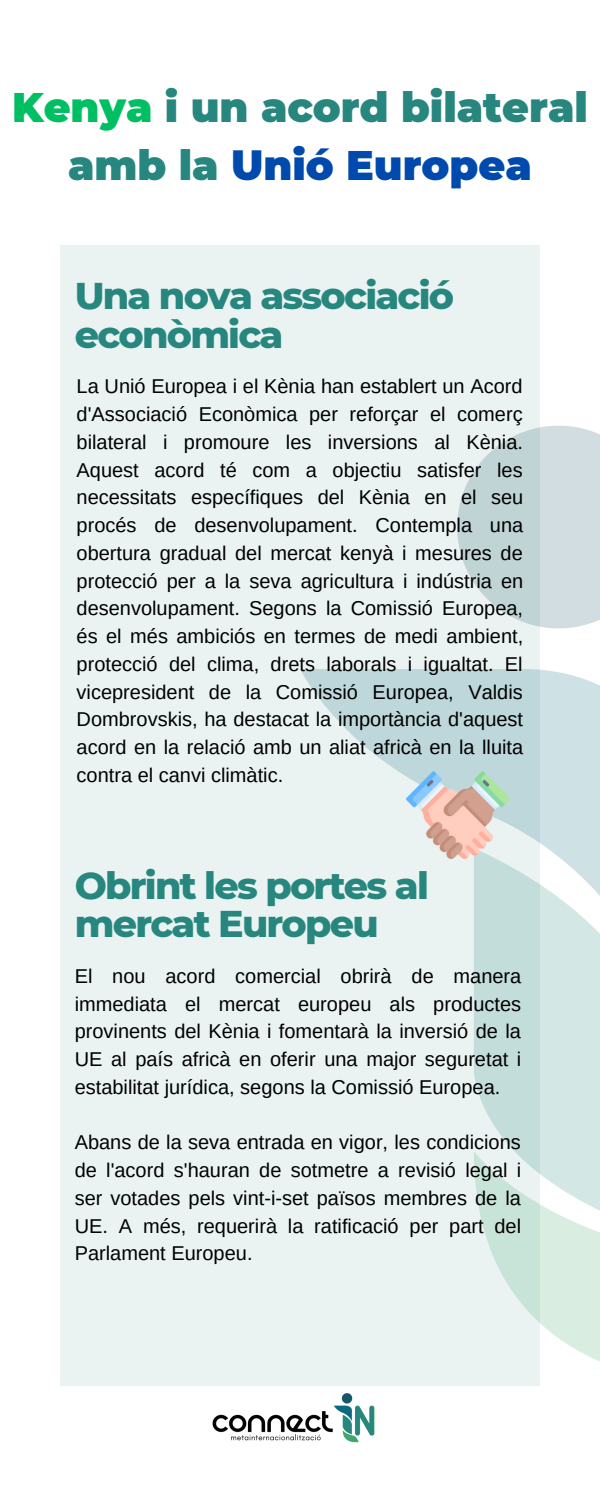
<style>
.page{position:relative;width:600px;height:1500px;background:#fff}
.page>*{position:absolute;margin:0;border:0;box-sizing:border-box;transform-origin:0 0}
.t1{font:900 41.3px/57.8px "Montserrat";color:#27877e;text-align:center}
.t2{font:800 38px/38.2px "Montserrat";letter-spacing:-.045em;color:#27877e}
.t3{font:20px/27.8px "Arimo";color:#000;text-align:justify}
.s1{color:#00bf63}
.s2{color:#004aad}
</style>
<div class="page">
<div style="left:60px;top:245px;width:480px;height:1140px;background:#eaf3f2"></div>
<svg style="left:474px;top:976px;width:126px;height:175px;background:#cce2e0"></svg>
<svg style="left:300px;top:669px;width:300px;height:307px"></svg>
<svg style="left:474px;top:1151px;width:126px;height:210px"></svg>
<svg style="left:457px;top:426px;width:143px;height:202px"></svg>
<img style="left:205px;top:1385px;width:178px;height:58px">
<img style="left:407px;top:772px;width:103px;height:86px">
<p class="t1" style="left:12px;top:78px;width:577px"><span class="s1">Kenya</span> i un acord bilateral amb la <span class="s2">Unió Europea</span></p>
<p class="t2" style="left:75px;top:277px;width:381px">Una nova associació econòmica</p>
<p class="t3" style="left:77px;top:372px;width:448px">La Unió Europea i el Kènia han establert un Acord d'Associació Econòmica per reforçar el comerç bilateral i promoure les inversions al Kènia.<br>Aquest acord té com a objectiu satisfer les necessitats específiques del Kènia en el seu procés de desenvolupament. Contempla una obertura gradual del mercat kenyà i mesures de protecció per a la seva agricultura i indústria en desenvolupament. Segons la Comissió Europea, és el més ambiciós en termes de medi ambient, protecció del clima, drets laborals i igualtat. El vicepresident de la Comissió Europea, Valdis Dombrovskis, ha destacat la importància d'aquest acord en la relació amb un aliat africà en la lluita contra el canvi climàtic.</p>
<p class="t2" style="left:75px;top:866px;width:356px">Obrint les portes al mercat Europeu</p>
<p class="t3" style="left:75px;top:962px;width:448px">El nou acord comercial obrirà de manera immediata el mercat europeu als productes provinents del Kènia i fomentarà la inversió de la UE al país africà en oferir una major seguretat i estabilitat jurídica, segons la Comissió Europea.</p>
<p class="t3" style="left:75px;top:1129px;width:448px">Abans de la seva entrada en vigor, les condicions de l'acord s'hauran de sotmetre a revisió legal i ser votades pels vint-i-set països membres de la UE. A més, requerirà la ratificació per part del Parlament Europeu.</p>
</div>
